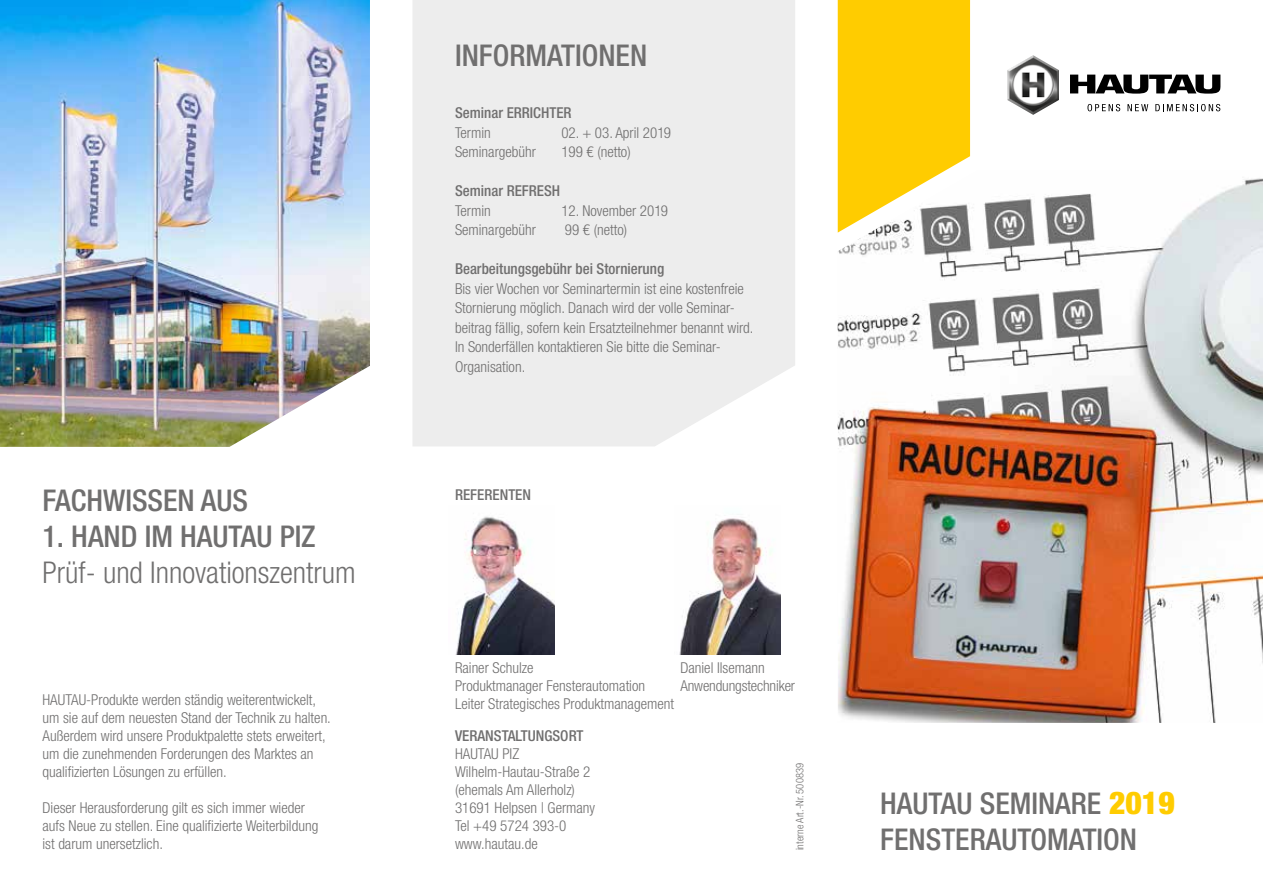
<style>
.page{position:relative;width:1263px;height:893px;background:#fff}
.page>*{position:absolute;margin:0;border:0;box-sizing:border-box;transform-origin:0 0}
.t1{font:500 condensed 30px/36px "Helvetica Neue";color:#706f6f}
.t2{font:300 condensed 30px "Helvetica Neue";color:#706f6f}
.t3{font:300 condensed 15px/18px "Helvetica Neue";color:#706f6f}
.t4{font:500 condensed 15px "Helvetica Neue";color:#706f6f}
.t5{font:300 condensed 10.5px "Helvetica Neue";color:#706f6f}
.s1{font-weight:900;font-size:31.5px;color:#fc0}
</style>
<div class="page">
<img style="left:456px;top:516px;width:99px;height:138px">
<img style="left:679px;top:518px;width:101px;height:136px">
<div style="left:413px;top:0;width:382px;height:446px;background:#ededed"></div>
<div style="left:838px;top:0;width:132px;height:170px;background:#fc0"></div>
<img style="left:838px;top:170px;width:425px;height:553px">
<img style="left:1007px;top:55px;width:52px;height:60px">
<svg style="left:1070px;top:75px;width:150px;height:19px"></svg>
<svg style="left:1087px;top:104px;width:33px;height:7px"></svg>
<svg style="left:1127px;top:104px;width:21px;height:7px"></svg>
<svg style="left:1155px;top:104px;width:65px;height:7px"></svg>
<img style="left:0;top:0;width:370px;height:447px">
<h1 class="t1" style="left:43px;top:482px;width:207px">FACHWISSEN AUS</h1>
<h1 class="t1" style="left:43px;top:518px;width:274px">1. HAND IM HAUTAU PIZ</h1>
<h1 class="t2" style="left:43px;top:556px;width:315px">Prüf- und Innovationszentrum</h1>
<p class="t3" style="left:43px;top:690px;width:290px">HAUTAU-Produkte werden ständig weiterentwickelt, um sie auf dem neuesten Stand der Technik zu halten.<br>Außerdem wird unsere Produktpalette stets erweitert, um die zunehmenden Forderungen des Marktes an qualifizierten Lösungen zu erfüllen.</p>
<p class="t3" style="left:43px;top:798px;width:277px">Dieser Herausforderung gilt es sich immer wieder aufs Neue zu stellen. Eine qualifizierte Weiterbildung ist darum unersetzlich.</p>
<h1 class="t1" style="left:455px;top:37px;width:194px">INFORMATIONEN</h1>
<p class="t4" style="left:455px;top:104px;width:118px">Seminar ERRICHTER</p>
<p class="t3" style="left:455px;top:123px;width:37px">Termin</p>
<p class="t3" style="left:561px;top:123px;width:111px">02. + 03. April 2019</p>
<p class="t3" style="left:455px;top:143px;width:83px">Seminargebühr</p>
<p class="t3" style="left:561px;top:143px;width:71px">199 € (netto)</p>
<p class="t4" style="left:455px;top:182px;width:107px">Seminar REFRESH</p>
<p class="t3" style="left:455px;top:201px;width:37px">Termin</p>
<p class="t3" style="left:561px;top:201px;width:108px">12. November 2019</p>
<p class="t3" style="left:455px;top:221px;width:83px">Seminargebühr</p>
<p class="t3" style="left:565px;top:221px;width:64px">99 € (netto)</p>
<p class="t4" style="left:455px;top:260px;width:211px">Bearbeitungsgebühr bei Stornierung</p>
<p class="t3" style="left:455px;top:278px;width:300px;line-height:19.5px">Bis vier Wochen vor Seminartermin ist eine kostenfreie Stornierung möglich. Danach wird der volle Seminar&shy;beitrag fällig, sofern kein Ersatzteilnehmer benannt wird.<br>In Sonderfällen kontaktieren Sie bitte die Seminar-Organisation.</p>
<p class="t4" style="left:455px;top:486px;width:78px">REFERENTEN</p>
<p class="t3" style="left:455px;top:658px;width:220px">Rainer Schulze<br>Produktmanager Fensterautomation<br>Leiter Strategisches Produktmanagement</p>
<p class="t3" style="left:680px;top:658px;width:116px">Daniel Ilsemann<br>Anwendungstechniker</p>
<p class="t4" style="left:455px;top:727px;width:130px">VERANSTALTUNGSORT</p>
<p class="t3" style="left:455px;top:745px;width:142px">HAUTAU PIZ<br>Wilhelm-Hautau-Straße 2 (ehemals Am Allerholz)<br>31691 Helpsen | Germany<br>Tel +49 5724 393-0 www.hautau.de</p>
<p class="t5" style="left:794px;top:850px;width:89px;rotate:-90deg">interne Art.-Nr. 500839</p>
<h1 class="t1" style="left:880px;top:785px;width:296px">HAUTAU SEMINARE <span class="s1">2019<br></span>FENSTERAUTOMATION</h1>
</div>
